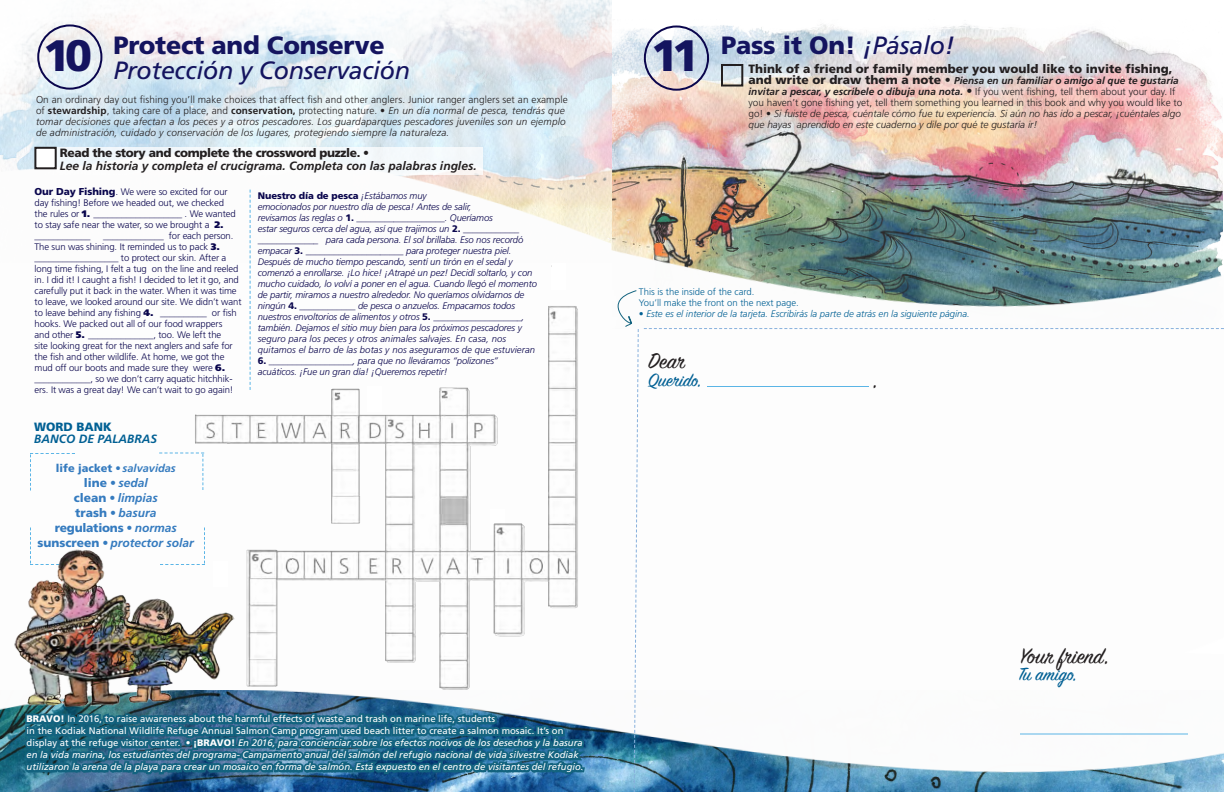
<style>
.page{position:relative;width:1224px;height:792px;background:#fff}
.page>*{position:absolute;margin:0;border:0;box-sizing:border-box;transform-origin:0 0}
.t1{font:900 44px "Frutiger LT Std";color:#14145f}
.t2{font:900 25px "Frutiger LT Std";letter-spacing:-.01em;color:#14145f}
.t3{font:italic 25px "Frutiger LT Std";letter-spacing:-.01em;color:#14145f}
.t4{font:24px "Sign Painter House Script";color:#231f20}
.t5{font:20px "Sign Painter House Script";color:#016094}
.t6{font:900 12px/11px "Frutiger LT Std";color:#231f20}
.t7{font:italic 700 12px "Frutiger LT Std";color:#231f20}
.t8{font:900 12px "Frutiger LT Std";letter-spacing:-.03em;color:#231f20}
.t9{font:900 12px "Frutiger LT Std";letter-spacing:-.02em;color:#357bbf}
.t10{font:italic 700 12px "Frutiger LT Std";color:#357bbf}
.t11{font:italic 700 12px "Frutiger LT Std";color:#016094}
.t12{font:900 12px "Frutiger LT Std";color:#016094}
.t13{font:italic 700 11px "Frutiger LT Std";color:#357bbf}
.t14{font:300 10px/11px "Frutiger LT Std";letter-spacing:.01em;color:#231f20}
.t15{font:italic 300 10px/11px "Frutiger LT Std";letter-spacing:.02em;color:#231f20}
.t16{font:italic 700 10px/11px "Frutiger LT Std";color:#231f20}
.t17{font:italic 300 10px "Frutiger LT Std";color:#231f20}
.t18{font:italic 300 9.5px/11px "Frutiger LT Std";letter-spacing:-.01em;color:#0a064d}
.t19{font:300 9.5px/11px "Frutiger LT Std";letter-spacing:-.01em;color:#0a064d}
.t20{font:9.5px/12px "Frutiger LT Std";color:#fff}
.t21{font:italic 9.5px/12px "Frutiger LT Std";color:#fff}
.t22{font:italic 300 9.5px "Frutiger LT Std";color:#016094}
.t23{font:300 9.5px/11px "Frutiger LT Std";color:#016094}
.s1{font-size:44px}
.s2{font-weight:700}
.s3{font-style:italic}
.s4{font-weight:900;font-size:10px}
.s5{font-size:10px}
.s6{font-weight:900}
.s7{font-weight:900;font-style:normal}
.s8{font-weight:700;font-style:italic}
.s9{font-weight:300}
.s10{font-weight:400;font-style:italic}
.s11{font-style:normal;font-size:12px}
.s12{font-weight:300;font-style:normal}
</style>
<div class="page">
<img style="left:18px;top:0;width:594px;height:86px">
<img style="left:612px;top:24px;width:599px;height:62px">
<img style="left:0;top:86px;width:1223px;height:442px">
<img style="left:0;top:707px;width:618px;height:85px">
<div style="left:37px;top:24px;width:65px;height:66px;border:2px solid #0a064d;border-radius:50%"></div>
<div style="left:644px;top:26px;width:65px;height:65px;border:2px solid #0a064d;border-radius:50%"></div>
<div style="left:721px;top:64px;width:22px;height:23px;border:2px solid #231f20"></div>
<div style="left:35px;top:148px;width:21px;height:20px;background:#fff"></div>
<div style="left:34px;top:147px;width:23px;height:22px;border:2px solid #231f20"></div>
<svg style="left:618px;top:290px;width:606px;height:502px"></svg>
<svg style="left:551px;top:262px;width:16px;height:7px"></svg>
<svg style="left:23px;top:719px;width:568px;height:73px;background:#216589"></svg>
<hr style="left:707px;top:386px;width:162px;height:1px;background:#5bb5e6">
<hr style="left:1020px;top:734px;width:168px;height:1px;background:#5bb5e6">
<svg style="left:30px;top:453px;width:45px;height:37px"></svg>
<svg style="left:30px;top:528px;width:1px;height:17px"></svg>
<svg style="left:159px;top:452px;width:10px;height:38px"></svg>
<img style="left:169px;top:269px;width:435px;height:450px">
<svg style="left:250px;top:190px;width:1px;height:200px"></svg>
<img style="left:10px;top:545px;width:228px;height:174px">
<h2 class="t2" style="left:43px;top:30px;width:343px"><span class="s1">10</span> Protect and Conserve</h2>
<p class="t3" style="left:113px;top:56px;width:298px">Protección y Conservación</p>
<p class="t14" style="left:36px;top:94px;width:533px">On an ordinary day out fishing you’ll make choices that affect fish and other anglers. Junior ranger anglers set an example of <span class="s2">stewardship</span>, taking care of a place, and <span class="s2">conservation,</span> protecting nature. • <span class="s3">En un día normal de pesca, tendrás que</span></p>
<p class="t15" style="left:36px;top:116px;width:531px">tomar decisiones que afectan a los peces y a otros pescadores. Los guardaparques pescadores juveniles son un ejemplo de administración, cuidado y conservación de los lugares, protegiendo siempre la naturaleza.</p>
<p class="t8" style="left:60px;top:146px;width:311px">Read the story and complete the crossword puzzle. •</p>
<p class="t7" style="left:60px;top:159px;width:418px">Lee la historia y completa el crucigrama. Completa con las palabras ingles.</p>
<p class="t19" style="left:35px;top:186px;width:203px"><span class="s4">Our Day Fishing</span><span class="s5">.</span> We were so excited for our day fishing! Before we headed out, we checked the rules or <span class="s6">1.</span> ___________________ . We wanted to stay safe near the water, so we brought a <span class="s6">2. </span>____________</p>
<p class="t18" style="left:258px;top:191px;width:281px"><span class="s7">Nuestro día de pesca</span> ¡Estábamos muy<br>emocionados por nuestro día de pesca! Antes de salir,<br>revisamos las reglas o <span class="s7">1.</span> ___________________. Queríamos<br>estar seguros cerca del agua, así que trajimos un <span class="s7">2.</span> ____________ _____________ para cada persona. El sol brillaba. Eso nos recordó empacar <span class="s7">3.</span> _____________________ para proteger nuestra piel.<br>Después de mucho tiempo pescando, sentí un tirón en el sedal y comenzó a enrollarse. ¡Lo hice! ¡Atrapé un pez! Decidí soltarlo, y con mucho cuidado, lo volví a poner en el agua. Cuando llegó el momento de partir, miramos a nuestro alrededor. No queríamos olvidarnos de ningún <span class="s7">4.</span> ____________ de pesca o anzuelos. Empacamos todos nuestros envoltorios de alimentos y otros <span class="s7">5.</span> ___________________, también. Dejamos el sitio muy bien para los próximos pescadores y seguro para los peces y otros animales salvajes. En casa, nos quitamos el barro de las botas y nos aseguramos de que estuvieran</p>
<p class="t18" style="left:258px;top:356px;width:242px"><span class="s7">6.</span> __________________, para que no lleváramos “polizones” acuáticos. ¡Fue un gran día! ¡Queremos repetir!</p>
<p class="t19" style="left:35px;top:230px;width:208px;text-indent:69px">_____________ for each person.<br>The sun was shining. It reminded us to pack <span class="s6">3. </span>__________________ to protect our skin. After a long time fishing, I felt a tug on the line and reeled in. I did it! I caught a fish! I decided to let it go, and carefully put it back in the water. When it was time to leave, we looked around our site. We didn’t want to leave behind any fishing <span class="s6">4.</span> __________ or fish hooks. We packed out all of our food wrappers<br>and other <span class="s6">5.</span> ______________, too. We left the<br>site looking great for the next anglers and safe for the fish and other wildlife. At home, we got the mud off our boots and made sure they were <span class="s6">6. </span>____________, so we don’t carry aquatic hitchhik&shy;ers. It was a great day! We can’t wait to go again!</p>
<p class="t12" style="left:34px;top:419px;width:79px">WORD BANK</p>
<p class="t11" style="left:34px;top:431px;width:124px">BANCO DE PALABRAS</p>
<p class="t13" style="left:56px;top:462px;width:121px"><span class="s7">life jacket</span> • salvavidas</p>
<p class="t9" style="left:84px;top:476px;width:65px">line • <span class="s8">sedal</span></p>
<p class="t10" style="left:74px;top:491px;width:85px"><span class="s7">clean •</span> limpias</p>
<p class="t9" style="left:75px;top:506px;width:83px">trash • <span class="s8">basura</span></p>
<p class="t9" style="left:55px;top:521px;width:123px">regulations • <span class="s8">normas</span></p>
<p class="t10" style="left:38px;top:536px;width:158px"><span class="s7">sunscreen •</span> protector solar</p>
<p class="t20" style="left:27px;top:713px;width:558px"><span class="s6">BRAVO!</span> In 2016, to raise awareness about the harmful effects of waste and trash on marine life, students<br>in the Kodiak National Wildlife Refuge Annual Salmon Camp program used beach litter to create a salmon mosaic. It’s on display at the refuge visitor center. <span class="s9">•</span> <span class="s6">¡BRAVO!</span> <span class="s3">En 2016, para concienciar sobre los efectos nocivos de los desechos y la basura</span></p>
<p class="t21" style="left:27px;top:749px;width:558px">en la vida marina, los estudiantes del programa- Campamento anual del salmón del refugio nacional de vida silvestre Kodiak utilizaron la arena de la playa para crear un mosaico en forma de salmón. Está expuesto en el centro de visitantes del refugio.</p>
<h2 class="t1" style="left:651px;top:29px;width:50px">11</h2>
<h2 class="t2" style="left:721px;top:30px;width:235px">Pass it On! <span class="s10">¡Pásalo!</span></h2>
<p class="t6" style="left:748px;top:64px;width:425px">Think of a friend or family member you would like to invite fishing, and write or draw them a note <span class="s2">•</span></p>
<p class="t16" style="left:748px;top:75px;width:432px;text-indent:206px">Piensa en un familiar o amigo al que te gustaría invitar a pescar, y escríbele o dibuja una nota. <span class="s11">•</span> <span class="s12">If you went fishing, tell them about your day. If</span></p>
<p class="t14" style="left:749px;top:98px;width:436px">you haven’t gone fishing yet, tell them something you learned in this book and why you would like to go! • <span class="s3">Si fuiste de pesca, cuéntale cómo fue tu experiencia. Si aún no has ido a pescar, ¡cuéntales algo</span></p>
<p class="t17" style="left:749px;top:119px;width:290px">que hayas aprendido en este cuaderno y dile por qué te gustaría ir!</p>
<p class="t23" style="left:639px;top:286px;width:161px">This is the inside of the card.<br>You’ll make the front on the next page.</p>
<p class="t22" style="left:639px;top:308px;width:332px">• Este es el interior de la tarjeta. Escribirás la parte de atrás en la siguiente página.</p>
<p class="t4" style="left:648px;top:346px;width:40px">Dear</p>
<p class="t5" style="left:648px;top:368px;width:55px">Querido,</p>
<h3 class="t4" style="left:872px;top:365px;width:7px">,</h3>
<p class="t4" style="left:1020px;top:641px;width:91px">Your friend,</p>
<p class="t5" style="left:1018px;top:662px;width:60px">Tu amigo,</p>
</div>
